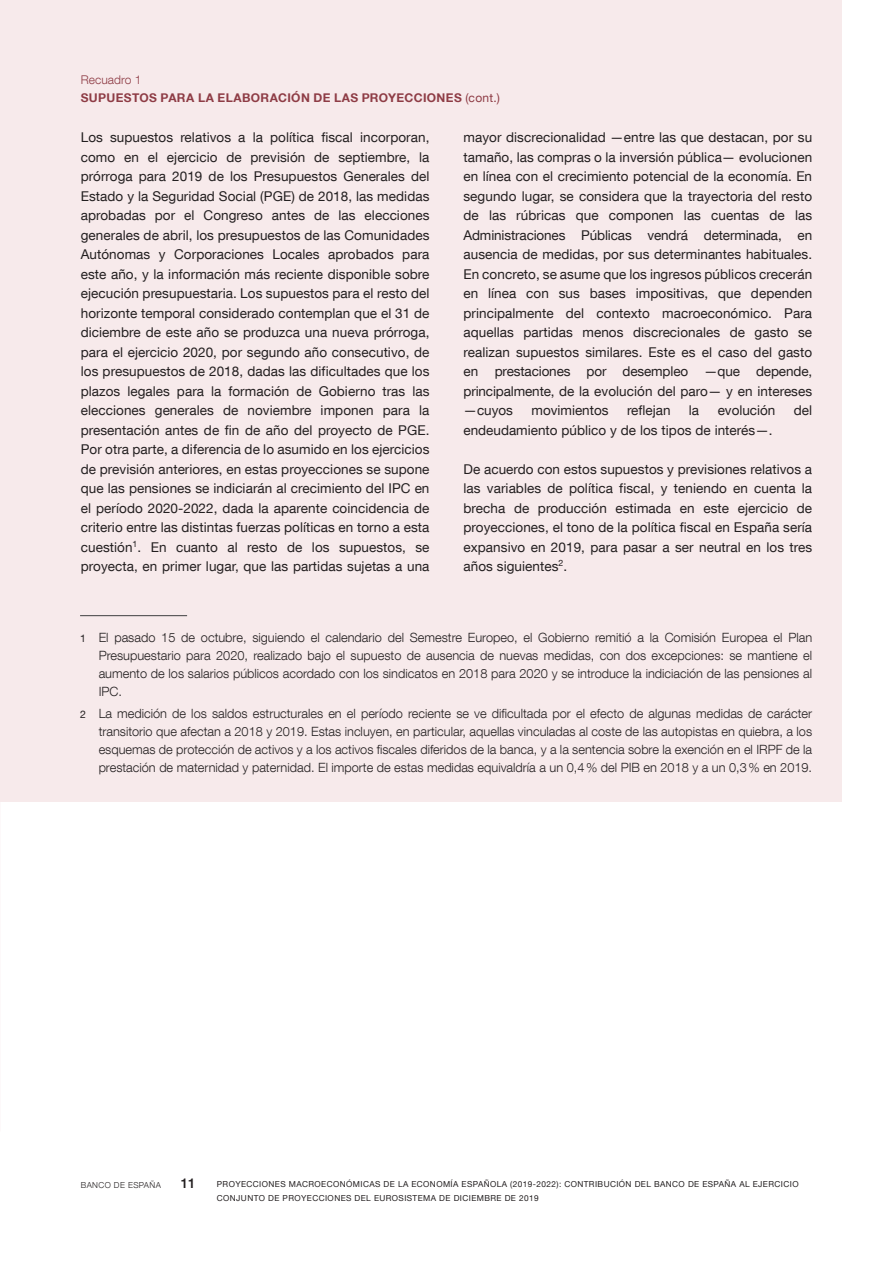
<style>
.page{position:relative;width:893px;height:1263px;background:#fff}
.page>*{position:absolute;margin:0;border:0;box-sizing:border-box;transform-origin:0 0}
.Texto_recuadro{font:13.5px/19.5px "Bd E Neue Helvetica";letter-spacing:.005em;color:#231f20;text-align:justify}
.t1{font:500 13.5px "Bd E Neue Helvetica";color:#231f20}
.Citas_recuadro{font:300 12.75px/18px "Bd E Neue Helvetica";color:#231f20;text-align:justify}
.Título_recuadro{font:700 12px "Bd E Neue Helvetica";letter-spacing:.03em;color:#8e3c45}
.Numero_recuadro{font:300 12px "Bd E Neue Helvetica";letter-spacing:.005em;color:#8e3c45}
.t2{font:8.25px/13.5px "Bd E Neue Helvetica";letter-spacing:.05em;color:#231f20}
.t3{font:300 8.25px "Bd E Neue Helvetica";letter-spacing:.05em;color:#231f20}
.s1{font-weight:400}
.s2{font-weight:400;font-size:10.5px}
</style>
<div class="page">
<div style="left:0;top:0;width:842px;height:801px;background:#f7eaeb"></div>
<hr style="left:80px;top:615px;width:107px;height:1px;background:#3e3e3f">
<p class="Numero_recuadro" style="left:81px;top:72px;width:62px">Recuadro 1</p>
<p class="Título_recuadro" style="left:81px;top:90px;width:421px">SUPUESTOS PARA LA ELABORACIÓN DE LAS PROYECCIONES <span class="s1">(cont.)</span></p>
<p class="Texto_recuadro" style="left:81px;top:128px;width:350px">Los supuestos relativos a la política fiscal incorporan, como en el ejercicio de previsión de septiembre, la prórroga para 2019 de los Presupuestos Generales del Estado y la Seguridad Social (PGE) de 2018, las medidas aprobadas por el Congreso antes de las elecciones generales de abril, los presupuestos de las Comunidades Autónomas y Corporaciones Locales aprobados para este año, y la información más reciente disponible sobre ejecución presupuestaria. Los supuestos para el resto del horizonte temporal considerado contemplan que el 31 de diciembre de este año se produzca una nueva prórroga, para el ejercicio 2020, por segundo año consecutivo, de los presupuestos de 2018, dadas las dificultades que los plazos legales para la formación de Gobierno tras las elecciones generales de noviembre imponen para la presentación antes de fin de año del proyecto de PGE.<br>Por otra parte, a diferencia de lo asumido en los ejercicios de previsión anteriores, en estas proyecciones se supone que las pensiones se indiciarán al crecimiento del IPC en el período 2020-2022, dada la aparente coincidencia de criterio entre las distintas fuerzas políticas en torno a esta cuestión<sup>1</sup>. En cuanto al resto de los supuestos, se proyecta, en primer lugar, que las partidas sujetas a una</p>
<p class="Texto_recuadro" style="left:463px;top:128px;width:350px">mayor discrecionalidad —entre las que destacan, por su tamaño, las compras o la inversión pública— evolucionen en línea con el crecimiento potencial de la economía. En segundo lugar, se considera que la trayectoria del resto de las rúbricas que componen las cuentas de las Administraciones Públicas vendrá determinada, en ausencia de medidas, por sus determinantes habituales.<br>En concreto, se asume que los ingresos públicos crecerán en línea con sus bases impositivas, que dependen principalmente del contexto macroeconómico. Para aquellas partidas menos discrecionales de gasto se realizan supuestos similares. Este es el caso del gasto en prestaciones por desempleo —que depende, principalmente, de la evolución del paro— y en intereses —cuyos</p>
<p class="Texto_recuadro" style="left:531px;top:401px;width:79px">movimientos</p>
<p class="Texto_recuadro" style="left:627px;top:401px;width:45px">reflejan</p>
<p class="Texto_recuadro" style="left:689px;top:401px;width:12px">la</p>
<p class="Texto_recuadro" style="left:718px;top:401px;width:59px">evolución</p>
<p class="Texto_recuadro" style="left:794px;top:401px;width:20px">del</p>
<p class="Texto_recuadro" style="left:463px;top:420px;width:311px">endeudamiento público y de los tipos de interés—.</p>
<p class="Texto_recuadro" style="left:463px;top:459px;width:350px">De acuerdo con estos supuestos y previsiones relativos a las variables de política fiscal, y teniendo en cuenta la brecha de producción estimada en este ejercicio de proyecciones, el tono de la política fiscal en España sería expansivo en 2019, para pasar a ser neutral en los tres años siguientes<sup>2</sup>.</p>
<p class="Citas_recuadro" style="left:99px;top:628px;width:715px;text-indent:-19px"><span class="s2">1</span> El pasado 15 de octubre, siguiendo el calendario del Semestre Europeo, el Gobierno remitió a la Comisión Europea el Plan Presupuestario para 2020, realizado bajo el supuesto de ausencia de nuevas medidas, con dos excepciones: se mantiene el aumento de los salarios públicos acordado con los sindicatos en 2018 para 2020 y se introduce la indiciación de las pensiones al IPC.</p>
<p class="Citas_recuadro" style="left:99px;top:704px;width:715px;text-indent:-19px"><span class="s2">2</span> La medición de los saldos estructurales en el período reciente se ve dificultada por el efecto de algunas medidas de carácter transitorio que afectan a 2018 y 2019. Estas incluyen, en particular, aquellas vinculadas al coste de las autopistas en quiebra, a los esquemas de protección de activos y a los activos fiscales diferidos de la banca, y a la sentencia sobre la exención en el IRPF de la prestación de maternidad y paternidad. El importe de estas medidas equivaldría a un 0,4% del PIB en 2018 y a un 0,3% en 2019.</p>
<p class="t3" style="left:81px;top:1180px;width:82px">BANCO DE ESPAÑA</p>
<p class="t1" style="left:181px;top:1175px;width:16px">11</p>
<p class="t2" style="left:217px;top:1177px;width:583px">PROYECCIONES MACROECONÓMICAS DE LA ECONOMÍA ESPAÑOLA (2019-2022): CONTRIBUCIÓN DEL BANCO DE ESPAÑA AL EJERCICIO<br>CONJUNTO DE PROYECCIONES DEL EUROSISTEMA DE DICIEMBRE DE 2019</p>
</div>
